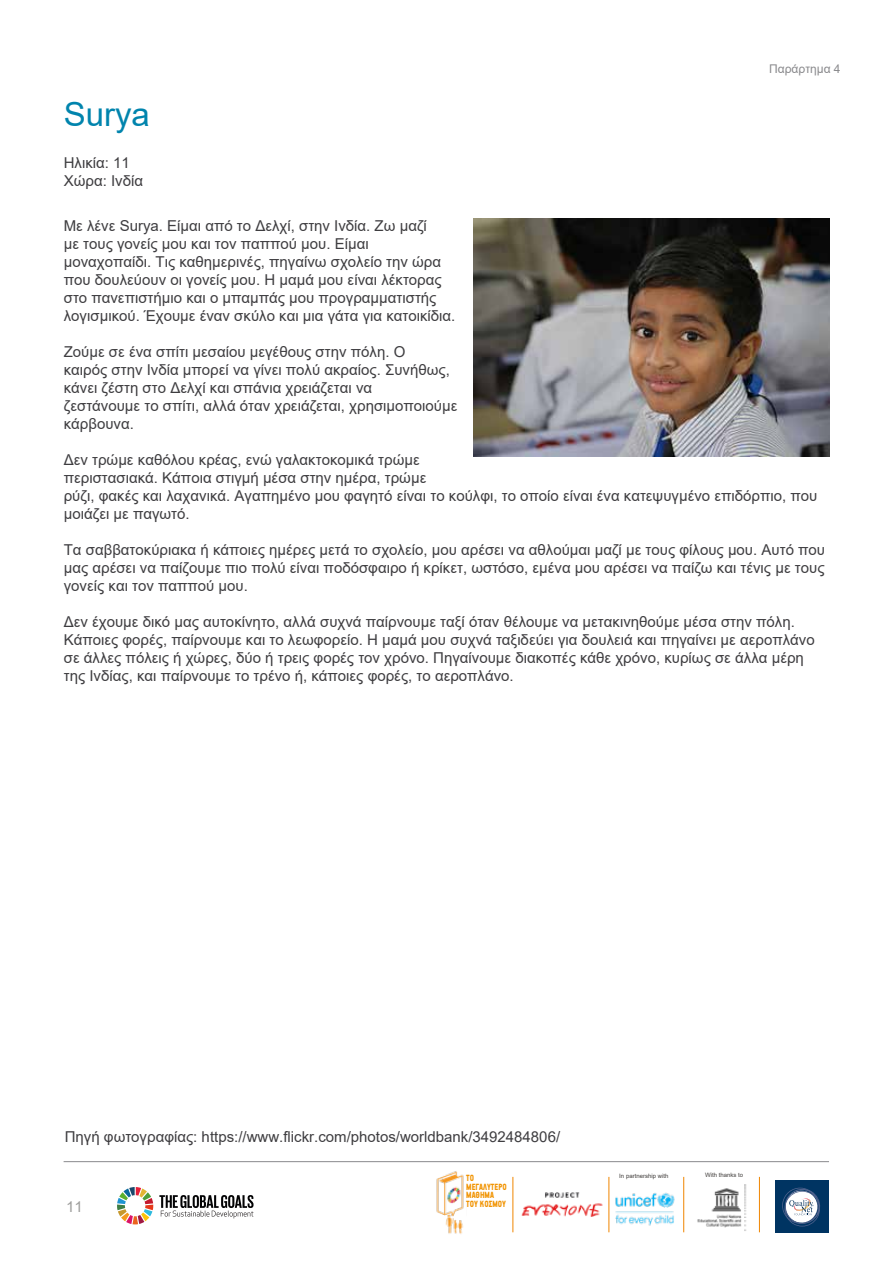
<style>
.page{position:relative;width:893px;height:1263px;background:#fff}
.page>*{position:absolute;margin:0;border:0;box-sizing:border-box;transform-origin:0 0}
.t1{font:33px "Arial";color:#0084ad}
.t2{font:15px/18px "Arial";color:#3e3d40}
.t3{font:15px "Arial";color:#9d9d9b}
.t4{font:12px "Arial";color:#8a8a8d}
.t5{font:900 10.05px/8.6px "PF Handbook Pro";color:#f19300;scale:.77 1}
.t6{font:6px "Arial";color:#413e3c}
</style>
<div class="page">
<hr style="left:64px;top:1161px;width:765px;height:1px;background:#8a8a8d">
<svg style="left:117px;top:1187px;width:36px;height:37px"></svg>
<svg style="left:159px;top:1195px;width:95px;height:23px"></svg>
<div style="left:775px;top:1180px;width:53px;height:52px;background:#003462"></div>
<svg style="left:782px;top:1188px;width:38px;height:38px"></svg>
<hr style="left:513px;top:1177px;width:1px;height:55px;background:#f08600">
<hr style="left:609px;top:1177px;width:1px;height:55px;background:#f08600">
<hr style="left:683px;top:1177px;width:1px;height:55px;background:#f08600">
<hr style="left:759px;top:1177px;width:1px;height:55px;background:#f08600">
<img style="left:697px;top:1184px;width:50px;height:47px">
<img style="left:608px;top:1187px;width:67px;height:44px">
<img style="left:436px;top:1171px;width:28px;height:63px">
<img style="left:521px;top:1192px;width:82px;height:25px">
<img style="left:473px;top:219px;width:356px;height:237px">
<p class="t4" style="left:769px;top:60px;width:73px">Παράρτημα 4</p>
<h1 class="t1" style="left:64px;top:92px;width:88px">Surya</h1>
<p class="t2" style="left:64px;top:154px;width:81px">Ηλικία: 11<br>Χώρα: Ινδία</p>
<p class="t2" style="left:64px;top:217px;width:393px">Με λένε Surya. Είμαι από το Δελχί, στην Ινδία. Ζω μαζί<br>με τους γονείς μου και τον παππού μου. Είμαι μοναχοπαίδι. Τις καθημερινές, πηγαίνω σχολείο την ώρα που δουλεύουν οι γονείς μου. Η μαμά μου είναι λέκτορας στο πανεπιστήμιο και ο μπαμπάς μου προγραμματιστής λογισμικού. Έχουμε έναν σκύλο και μια γάτα για κατοικίδια.</p>
<p class="t2" style="left:64px;top:343px;width:395px">Ζούμε σε ένα σπίτι μεσαίου μεγέθους στην πόλη. Ο<br>καιρός στην Ινδία μπορεί να γίνει πολύ ακραίος. Συνήθως, κάνει ζέστη στο Δελχί και σπάνια χρειάζεται να<br>ζεστάνουμε το σπίτι, αλλά όταν χρειάζεται, χρησιμοποιούμε κάρβουνα.</p>
<p class="t2" style="left:64px;top:451px;width:755px">Δεν τρώμε καθόλου κρέας, ενώ γαλακτοκομικά τρώμε<br>περιστασιακά. Κάποια στιγμή μέσα στην ημέρα, τρώμε<br>ρύζι, φακές και λαχανικά. Αγαπημένο μου φαγητό είναι το κούλφι, το οποίο είναι ένα κατεψυγμένο επιδόρπιο, που μοιάζει με παγωτό.</p>
<p class="t2" style="left:64px;top:541px;width:763px;text-align:justify">Τα σαββατοκύριακα ή κάποιες ημέρες μετά το σχολείο, μου αρέσει να αθλούμαι μαζί με τους φίλους μου. Αυτό που μας αρέσει να παίζουμε πιο πολύ είναι ποδόσφαιρο ή κρίκετ, ωστόσο, εμένα μου αρέσει να παίζω και τένις με τους γονείς και τον παππού μου.</p>
<p class="t2" style="left:64px;top:613px;width:752px">Δεν έχουμε δικό μας αυτοκίνητο, αλλά συχνά παίρνουμε ταξί όταν θέλουμε να μετακινηθούμε μέσα στην πόλη.<br>Κάποιες φορές, παίρνουμε και το λεωφορείο. Η μαμά μου συχνά ταξιδεύει για δουλειά και πηγαίνει με αεροπλάνο σε άλλες πόλεις ή χώρες, δύο ή τρεις φορές τον χρόνο. Πηγαίνουμε διακοπές κάθε χρόνο, κυρίως σε άλλα μέρη της Ινδίας, και παίρνουμε το τρένο ή, κάποιες φορές, το αεροπλάνο.</p>
<p class="t2" style="left:65px;top:1127px;width:497px">Πηγή φωτογραφίας: https://www.flickr.com/photos/worldbank/3492484806/</p>
<p class="t3" style="left:66px;top:1196px;width:18px">11</p>
<p class="t5" style="left:466px;top:1174px;width:54px">ΤΟ<br>ΜΕΓΑΛΥΤΕΡΟ<br>ΜΑΘΗΜΑ<br>ΤΟΥ ΚΟΣΜΟΥ</p>
<p class="t6" style="left:619px;top:1171px;width:51px">In partnership with</p>
<p class="t6" style="left:705px;top:1171px;width:40px">With thanks to</p>
</div>
